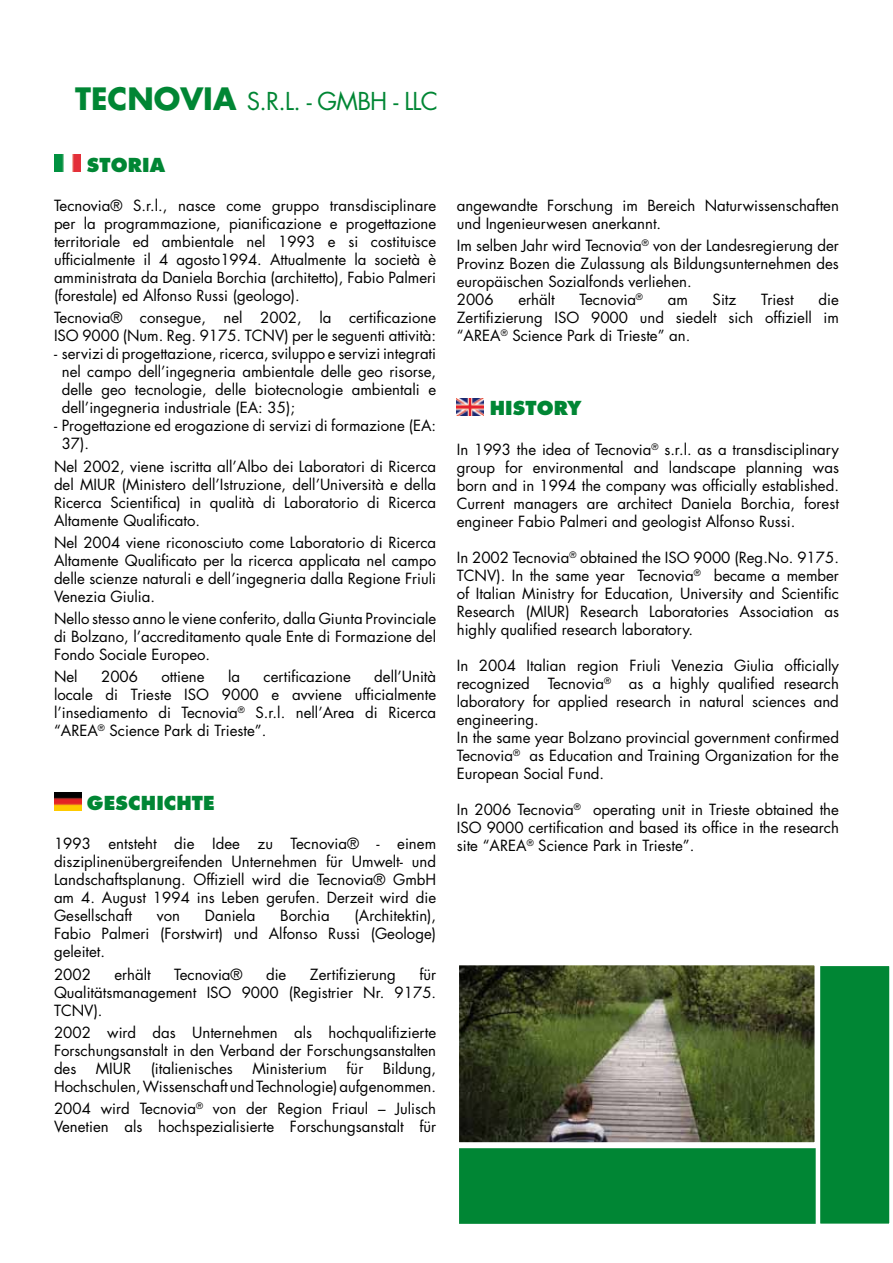
<style>
.page{position:relative;width:893px;height:1263px;background:#fff}
.page>*{position:absolute;margin:0;border:0;box-sizing:border-box;transform-origin:0 0}
.t1{font:24px "Futura Std";letter-spacing:-.03em;color:#008634}
.t2{font:800 18.75px "Futura Std";letter-spacing:.005em;color:#008634}
.t3{font:15px/18px "Futura Std";color:#000;text-align:justify}
.s1{font-weight:700;font-size:30px}
</style>
<div class="page">
<img style="left:54px;top:154px;width:27px;height:18px">
<img style="left:54px;top:793px;width:27px;height:17px">
<img style="left:457px;top:398px;width:27px;height:17px">
<div style="left:456px;top:1145px;width:393px;height:82px;background:#008634;border:3px solid #fff"></div>
<img style="left:460px;top:966px;width:353px;height:175px">
<div style="left:456px;top:962px;width:361px;height:183px;border:3px solid #fff"></div>
<div style="left:818px;top:964px;width:73px;height:262px;background:#008634"></div>
<div style="left:816px;top:961px;width:77px;height:267px;border:4px solid #fff"></div>
<h1 class="t1" style="left:75px;top:86px;width:364px"><span class="s1">TECNOVIA</span> S.R.L. - GMBH - LLC</h1>
<p class="t2" style="left:87px;top:153px;width:80px">STORIA</p>
<p class="t3" style="left:54px;top:197px;width:384px">Tecnovia® S.r.l., nasce come gruppo transdisciplinare per la programmazione, pianificazione e progettazione territoriale ed ambientale nel 1993 e si costituisce ufficialmente il 4 agosto1994. Attualmente la società è amministrata da Daniela Borchia (architetto), Fabio Palmeri (forestale) ed Alfonso Russi (geologo).</p>
<p class="t3" style="left:54px;top:309px;width:384px">Tecnovia® consegue, nel 2002, la certificazione<br>ISO 9000 (Num. Reg. 9175. TCNV) per le seguenti attività:</p>
<p class="t3" style="left:62px;top:345px;width:376px;text-indent:-8px">- servizi di progettazione, ricerca, sviluppo e servizi integrati nel campo dell’ingegneria ambientale delle geo risorse, delle geo tecnologie, delle biotecnologie ambientali e dell’ingegneria industriale (EA: 35);</p>
<p class="t3" style="left:62px;top:417px;width:376px;text-indent:-8px">- Progettazione ed erogazione di servizi di formazione (EA:<br>37).</p>
<p class="t3" style="left:54px;top:457px;width:384px">Nel 2002, viene iscritta all’Albo dei Laboratori di Ricerca del MIUR (Ministero dell’Istruzione, dell’Università e della Ricerca Scientifica) in qualità di Laboratorio di Ricerca Altamente Qualificato.</p>
<p class="t3" style="left:54px;top:533px;width:384px">Nel 2004 viene riconosciuto come Laboratorio di Ricerca Altamente Qualificato per la ricerca applicata nel campo delle scienze naturali e dell’ingegneria dalla Regione Friuli Venezia Giulia.</p>
<p class="t3" style="left:54px;top:610px;width:384px">Nello stesso anno le viene conferito, dalla Giunta Provinciale di Bolzano, l’accreditamento quale Ente di Formazione del Fondo Sociale Europeo.</p>
<p class="t3" style="left:54px;top:668px;width:25px">Nel</p>
<p class="t3" style="left:101px;top:668px;width:38px">2006</p>
<p class="t3" style="left:162px;top:668px;width:45px">ottiene</p>
<p class="t3" style="left:228px;top:668px;width:14px">la</p>
<p class="t3" style="left:264px;top:668px;width:89px">certificazione</p>
<p class="t3" style="left:54px;top:668px;width:384px;text-indent:320px">dell’Unità locale di Trieste ISO 9000 e avviene ufficialmente l’insediamento di Tecnovia<sup>®</sup> S.r.l. nell’Area di Ricerca “AREA<sup>®</sup> Science Park di Trieste”.</p>
<p class="t2" style="left:87px;top:791px;width:129px">GESCHICHTE</p>
<p class="t3" style="left:54px;top:835px;width:384px">1993 entsteht die Idee zu Tecnovia® - einem disziplinenübergreifenden Unternehmen für Umwelt- und Landschaftsplanung. Offiziell wird die Tecnovia® GmbH am 4. August 1994 ins Leben gerufen. Derzeit wird die Gesellschaft</p>
<p class="t3" style="left:54px;top:907px;width:384px;text-indent:301px">(Architektin), Fabio Palmeri (Forstwirt) und Alfonso Russi (Geologe) geleitet.</p>
<p class="t3" style="left:54px;top:965px;width:38px">2002</p>
<p class="t3" style="left:114px;top:965px;width:38px">erhält</p>
<p class="t3" style="left:174px;top:965px;width:70px">Tecnovia®</p>
<p class="t3" style="left:266px;top:965px;width:22px">die</p>
<p class="t3" style="left:310px;top:965px;width:88px">Zertifizierung</p>
<p class="t3" style="left:157px;top:907px;width:25px">von</p>
<p class="t3" style="left:205px;top:907px;width:52px">Daniela</p>
<p class="t3" style="left:280px;top:907px;width:51px">Borchia</p>
<p class="t3" style="left:54px;top:965px;width:384px;text-indent:365px">für Qualitätsmanagement ISO 9000 (Registrier Nr. 9175.<br>TCNV).</p>
<p class="t3" style="left:54px;top:1023px;width:384px">2002 wird das Unternehmen als hochqualifizierte Forschungsanstalt in den Verband der Forschungsanstalten des</p>
<p class="t3" style="left:96px;top:1059px;width:37px">MIUR</p>
<p class="t3" style="left:151px;top:1059px;width:84px">(italienisches</p>
<p class="t3" style="left:252px;top:1059px;width:76px">Ministerium</p>
<p class="t3" style="left:347px;top:1059px;width:18px">für</p>
<p class="t3" style="left:54px;top:1059px;width:384px;text-align:right">Bildung,<br>Hochschulen, Wissenschaft und Technologie) aufgenommen.</p>
<p class="t3" style="left:54px;top:1100px;width:384px">2004 wird Tecnovia<sup>®</sup> von der Region Friaul – Julisch<br>Venetien als hochspezialisierte Forschungsanstalt für</p>
<p class="t3" style="left:457px;top:197px;width:384px">angewandte Forschung im Bereich Naturwissenschaften und Ingenieurwesen anerkannt.</p>
<p class="t3" style="left:457px;top:237px;width:384px;text-align:left">Im selben Jahr wird Tecnovia<sup>®</sup> von der Landesregierung der Provinz Bozen die Zulassung als Bildungsunternehmen des europäischen Sozialfonds verliehen.<br>2006</p>
<p class="t3" style="left:457px;top:291px;width:384px;text-indent:362px">die Zertifizierung ISO 9000 und siedelt sich offiziell im “AREA<sup>®</sup> Science Park di Trieste” an.</p>
<p class="t3" style="left:518px;top:291px;width:38px">erhält</p>
<p class="t3" style="left:580px;top:291px;width:65px">Tecnovia<sup>®</sup></p>
<p class="t3" style="left:668px;top:291px;width:22px">am</p>
<p class="t3" style="left:713px;top:291px;width:25px">Sitz</p>
<p class="t3" style="left:761px;top:291px;width:34px">Triest</p>
<p class="t2" style="left:490px;top:396px;width:94px">HISTORY</p>
<p class="t3" style="left:457px;top:440px;width:384px">In 1993 the idea of Tecnovia<sup>®</sup> s.r.l. as a transdisciplinary group for environmental and landscape planning was born and in 1994 the company was officially established.<br>Current managers are architect Daniela Borchia, forest engineer Fabio Palmeri and geologist Alfonso Russi.</p>
<p class="t3" style="left:457px;top:548px;width:384px">In 2002 Tecnovia<sup>®</sup> obtained the ISO 9000 (Reg.No. 9175.<br>TCNV). In the same year Tecnovia<sup>®</sup> became a member of Italian Ministry for Education, University and Scientific Research (MIUR) Research Laboratories Association as highly qualified research laboratory.</p>
<p class="t3" style="left:457px;top:656px;width:384px;text-align:left">In 2004 Italian region Friuli Venezia Giulia officially recognized Tecnovia<sup>®</sup> as a highly qualified research laboratory for applied research in natural sciences and engineering.<br>In the same year Bolzano provincial government confirmed Tecnovia<sup>®</sup> as Education and Training Organization for the European Social Fund.</p>
<p class="t3" style="left:457px;top:800px;width:384px">In 2006 Tecnovia<sup>®</sup> operating unit in Trieste obtained the ISO 9000 certification and based its office in the research site “AREA<sup>®</sup> Science Park in Trieste”.</p>
</div>
